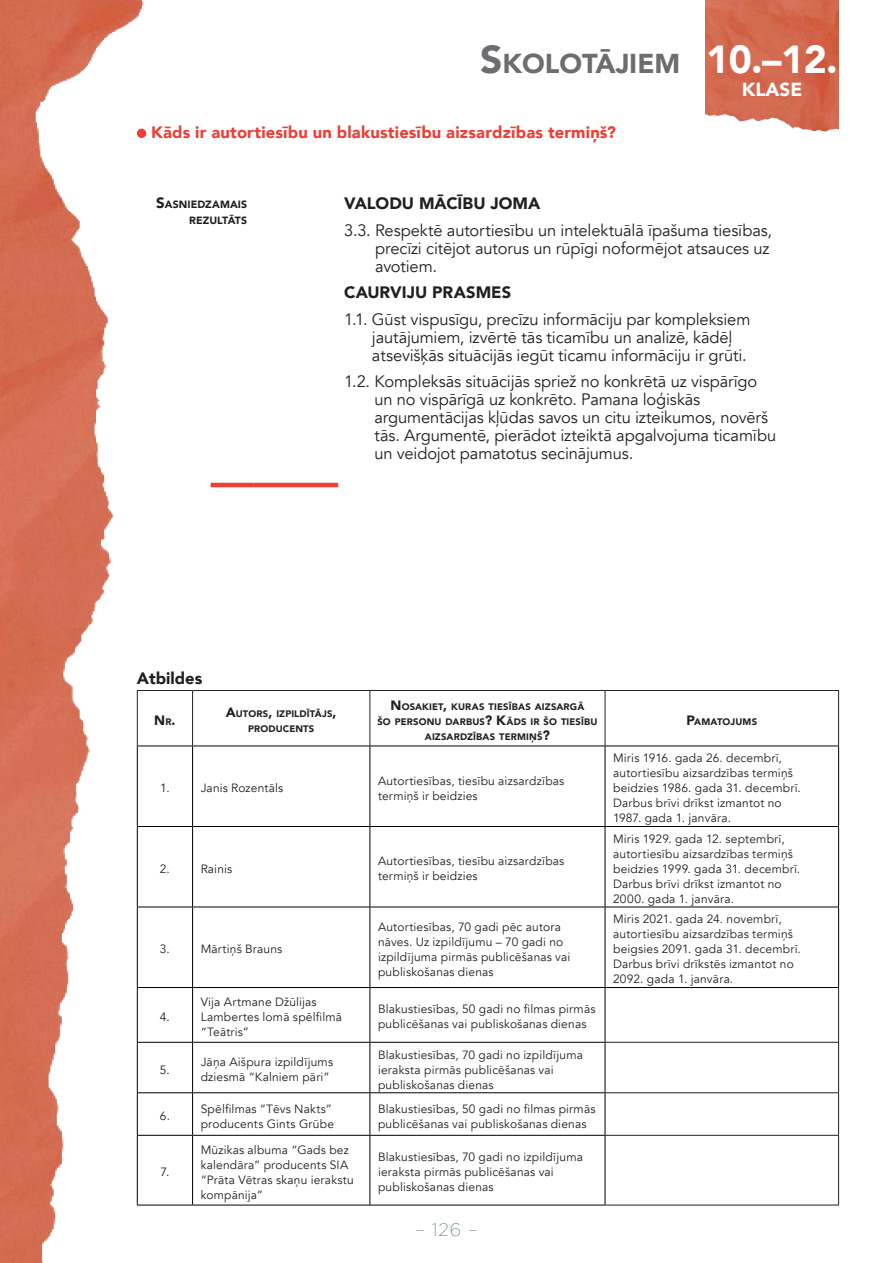
<style>
.page{position:relative;width:893px;height:1263px;background:#fff}
.page>*{position:absolute;margin:0;border:0;box-sizing:border-box;transform-origin:0 0}
.t1{font:900 27.3px "Avenir";color:#6c6d70}
.t2{font:900 18.9px "Avenir";color:#fff}
.t3{font:100 18px "Gotham";color:#0a403d}
.t4{font:16.5px/18px "Avenir";letter-spacing:-.01em;color:#231f20}
.t5{font:900 16.5px "Avenir";letter-spacing:.01em;color:#ee3e35}
.t6{font:900 16.5px "Avenir";color:#231f20}
.t7{font:900 13.5px "Avenir";color:#231f20}
.t8{font:12px/15px "Avenir";letter-spacing:.015em;color:#231f20}
.t9{font:900 10.5px/16.5px "Avenir";letter-spacing:.01em;color:#231f20;text-align:right}
.t10{font:900 9.45px/15px "Avenir";letter-spacing:.015em;color:#231f20;text-align:center}
.s1{font-size:39px}
.s2{font-size:39px;color:#fff}
.s3{font-size:15px}
.s4{font-size:9.45px}
.s5{font-size:13.5px}
</style>
<div class="page">
<img style="left:0;top:0;width:157px;height:1263px">
<img style="left:705px;top:0;width:134px;height:132px">
<div style="left:137px;top:129px;width:9px;height:9px;background:#ee3e35;border-radius:50%"></div>
<hr style="left:211px;top:483px;width:42px;height:4px;background:#ee3e35">
<hr style="left:253px;top:483px;width:85px;height:4px;background:#ee3e35">
<hr style="left:137px;top:690px;width:56px;height:1px;background:#231f20">
<hr style="left:137px;top:691px;width:1px;height:55px;background:#231f20">
<hr style="left:193px;top:690px;width:177px;height:1px;background:#231f20">
<hr style="left:192px;top:691px;width:1px;height:55px;background:#231f20">
<hr style="left:370px;top:690px;width:235px;height:1px;background:#231f20">
<hr style="left:369px;top:691px;width:1px;height:55px;background:#231f20">
<hr style="left:605px;top:690px;width:234px;height:1px;background:#231f20">
<hr style="left:605px;top:691px;width:1px;height:55px;background:#231f20">
<hr style="left:838px;top:691px;width:1px;height:55px;background:#231f20">
<hr style="left:838px;top:988px;width:1px;height:54px;background:#231f20">
<hr style="left:605px;top:1042px;width:234px;height:1px;background:#231f20">
<hr style="left:838px;top:1043px;width:1px;height:49px;background:#231f20">
<hr style="left:605px;top:1092px;width:234px;height:1px;background:#231f20">
<hr style="left:838px;top:1093px;width:1px;height:42px;background:#231f20">
<hr style="left:605px;top:1135px;width:234px;height:1px;background:#231f20">
<hr style="left:838px;top:1136px;width:1px;height:69px;background:#231f20">
<hr style="left:605px;top:1205px;width:234px;height:1px;background:#231f20">
<hr style="left:137px;top:746px;width:56px;height:1px;background:#000">
<hr style="left:193px;top:746px;width:177px;height:1px;background:#000">
<hr style="left:370px;top:746px;width:235px;height:1px;background:#000">
<hr style="left:605px;top:746px;width:234px;height:1px;background:#000">
<hr style="left:137px;top:826px;width:56px;height:1px;background:#000">
<hr style="left:193px;top:826px;width:177px;height:1px;background:#000">
<hr style="left:370px;top:826px;width:235px;height:1px;background:#000">
<hr style="left:605px;top:826px;width:234px;height:1px;background:#000">
<hr style="left:137px;top:907px;width:56px;height:1px;background:#000">
<hr style="left:193px;top:907px;width:177px;height:1px;background:#000">
<hr style="left:370px;top:907px;width:235px;height:1px;background:#000">
<hr style="left:605px;top:907px;width:234px;height:1px;background:#000">
<hr style="left:137px;top:987px;width:56px;height:1px;background:#000">
<hr style="left:193px;top:987px;width:177px;height:1px;background:#000">
<hr style="left:370px;top:987px;width:235px;height:1px;background:#000">
<hr style="left:605px;top:987px;width:234px;height:1px;background:#000">
<hr style="left:137px;top:1042px;width:56px;height:1px;background:#000">
<hr style="left:193px;top:1042px;width:177px;height:1px;background:#000">
<hr style="left:370px;top:1042px;width:235px;height:1px;background:#000">
<hr style="left:137px;top:1092px;width:56px;height:1px;background:#000">
<hr style="left:193px;top:1092px;width:177px;height:1px;background:#000">
<hr style="left:370px;top:1092px;width:235px;height:1px;background:#000">
<hr style="left:137px;top:1135px;width:56px;height:1px;background:#000">
<hr style="left:193px;top:1135px;width:177px;height:1px;background:#000">
<hr style="left:370px;top:1135px;width:235px;height:1px;background:#000">
<hr style="left:137px;top:1205px;width:56px;height:1px;background:#000">
<hr style="left:193px;top:1205px;width:177px;height:1px;background:#000">
<hr style="left:370px;top:1205px;width:235px;height:1px;background:#000">
<hr style="left:137px;top:746px;width:1px;height:80px;background:#000">
<hr style="left:137px;top:827px;width:1px;height:80px;background:#000">
<hr style="left:137px;top:907px;width:1px;height:80px;background:#000">
<hr style="left:137px;top:988px;width:1px;height:54px;background:#000">
<hr style="left:137px;top:1043px;width:1px;height:49px;background:#000">
<hr style="left:137px;top:1093px;width:1px;height:42px;background:#000">
<hr style="left:137px;top:1136px;width:1px;height:69px;background:#000">
<hr style="left:192px;top:746px;width:1px;height:80px;background:#000">
<hr style="left:369px;top:746px;width:1px;height:80px;background:#000">
<hr style="left:605px;top:746px;width:1px;height:80px;background:#000">
<hr style="left:838px;top:746px;width:1px;height:80px;background:#000">
<hr style="left:192px;top:827px;width:1px;height:80px;background:#000">
<hr style="left:369px;top:827px;width:1px;height:80px;background:#000">
<hr style="left:605px;top:827px;width:1px;height:80px;background:#000">
<hr style="left:838px;top:827px;width:1px;height:80px;background:#000">
<hr style="left:192px;top:907px;width:1px;height:80px;background:#000">
<hr style="left:369px;top:907px;width:1px;height:80px;background:#000">
<hr style="left:605px;top:907px;width:1px;height:80px;background:#000">
<hr style="left:838px;top:907px;width:1px;height:80px;background:#000">
<hr style="left:192px;top:988px;width:1px;height:54px;background:#000">
<hr style="left:369px;top:988px;width:1px;height:54px;background:#000">
<hr style="left:605px;top:988px;width:1px;height:54px;background:#000">
<hr style="left:192px;top:1043px;width:1px;height:49px;background:#000">
<hr style="left:369px;top:1043px;width:1px;height:49px;background:#000">
<hr style="left:605px;top:1043px;width:1px;height:49px;background:#000">
<hr style="left:192px;top:1093px;width:1px;height:42px;background:#000">
<hr style="left:369px;top:1093px;width:1px;height:42px;background:#000">
<hr style="left:605px;top:1093px;width:1px;height:42px;background:#000">
<hr style="left:192px;top:1136px;width:1px;height:69px;background:#000">
<hr style="left:369px;top:1136px;width:1px;height:69px;background:#000">
<hr style="left:605px;top:1136px;width:1px;height:69px;background:#000">
<h1 class="t1" style="left:480px;top:40px;width:359px"><span class="s1">S</span>KOLOTĀJIEM <span class="s2">10.–12.</span></h1>
<h2 class="t2" style="left:742px;top:73px;width:62px">KLASE</h2>
<h3 class="t5" style="left:151px;top:118px;width:466px">Kāds ir autortiesību un blakustiesību aizsardzības termiņš?</h3>
<p class="t9" style="left:156px;top:196px;width:92px"><span class="s3">S</span>ASNIEDZAMAIS<br>REZULTĀTS</p>
<h3 class="t6" style="left:344px;top:190px;width:198px">VALODU MĀCĪBU JOMA</h3>
<h3 class="t4" style="left:375px;top:222px;width:398px;text-indent:-31px">3.3. Respektē autortiesību un intelektuālā īpašuma tiesības, precīzi citējot autorus un rūpīgi noformējot atsauces uz avotiem.</h3>
<h3 class="t6" style="left:344px;top:279px;width:168px">CAURVIJU PRASMES</h3>
<h3 class="t4" style="left:372px;top:311px;width:380px;text-indent:-28px">1.1. Gūst vispusīgu, precīzu informāciju par kompleksiem jautājumiem, izvērtē tās ticamību un analizē, kādēļ atsevišķās situācijās iegūt ticamu informāciju ir grūti.</h3>
<p class="t4" style="left:374px;top:373px;width:403px;text-indent:-30px">1.2. Kompleksās situācijās spriež no konkrētā uz vispārīgo un no vispārīgā uz konkrēto. Pamana loģiskās argumentācijas kļūdas savos un citu izteikumos, novērš tās. Argumentē, pierādot izteiktā apgalvojuma ticamību un veidojot pamatotus secinājumus.</p>
<h3 class="t6" style="left:137px;top:664px;width:67px">Atbildes</h3>
<p class="t7" style="left:154px;top:709px;width:23px">N<span class="s4">R</span>.</p>
<p class="t10" style="left:226px;top:706px;width:112px"><span class="s5">A</span>UTORS<span class="s5">,</span> IZPILDĪTĀJS<span class="s5">,<br></span>PRODUCENTS</p>
<p class="t10" style="left:377px;top:699px;width:222px"><span class="s5">N</span> OSAKIET<span class="s5">,</span> KURAS TIESĪBAS AIZSARGĀ<br>ŠO PERSONU DARBUS<span class="s5">? K</span>ĀDS IR ŠO TIESĪBU<br>AIZSARDZĪBAS TERMIŅŠ<span class="s5">?</span></p>
<p class="t8" style="left:160px;top:781px;width:11px">1.</p>
<p class="t8" style="left:201px;top:781px;width:84px">Janis Rozentāls</p>
<p class="t8" style="left:378px;top:773px;width:188px">Autortiesības, tiesību aizsardzības termiņš ir beidzies</p>
<p class="t8" style="left:160px;top:861px;width:11px">2.</p>
<p class="t8" style="left:201px;top:861px;width:33px">Rainis</p>
<p class="t8" style="left:378px;top:854px;width:188px">Autortiesības, tiesību aizsardzības termiņš ir beidzies</p>
<p class="t10" style="left:686px;top:714px;width:72px"><span class="s5">P</span>AMATOJUMS</p>
<p class="t8" style="left:613px;top:751px;width:189px">Miris 1916. gada 26. decembrī, autortiesību aizsardzības termiņš beidzies 1986. gada 31. decembrī.<br>Darbus brīvi drīkst izmantot no<br>1987. gada 1. janvāra.</p>
<p class="t8" style="left:613px;top:831px;width:189px">Miris 1929. gada 12. septembrī, autortiesību aizsardzības termiņš beidzies 1999. gada 31. decembrī.<br>Darbus brīvi drīkst izmantot no<br>2000. gada 1. janvāra.</p>
<p class="t8" style="left:160px;top:942px;width:12px">3.</p>
<p class="t8" style="left:201px;top:942px;width:83px">Mārtiņš Brauns</p>
<p class="t8" style="left:378px;top:919px;width:194px">Autortiesības, 70 gadi pēc autora nāves. Uz izpildījumu – 70 gadi no izpildījuma pirmās publicēšanas vai publiskošanas dienas</p>
<p class="t8" style="left:613px;top:912px;width:189px">Miris 2021. gada 24. novembrī, autortiesību aizsardzības termiņš beigsies 2091. gada 31. decembrī.<br>Darbus brīvi drīkstēs izmantot no<br>2092. gada 1. janvāra.</p>
<p class="t8" style="left:160px;top:1009px;width:12px">4.</p>
<p class="t8" style="left:201px;top:994px;width:143px">Vija Artmane Džūlijas<br>Lambertes lomā spēlfilmā “Teātris”</p>
<p class="t8" style="left:378px;top:1002px;width:219px">Blakustiesības, 50 gadi no filmas pirmās publicēšanas vai publiskošanas dienas</p>
<p class="t8" style="left:160px;top:1062px;width:11px">5.</p>
<p class="t8" style="left:201px;top:1054px;width:134px">Jāņa Aišpura izpildījums dziesmā “Kalniem pāri”</p>
<p class="t8" style="left:378px;top:1047px;width:207px">Blakustiesības, 70 gadi no izpildījuma ieraksta pirmās publicēšanas vai publiskošanas dienas</p>
<p class="t8" style="left:160px;top:1109px;width:12px">6.</p>
<p class="t8" style="left:201px;top:1101px;width:135px">Spēlfilmas “Tēvs Nakts” producents Gints Grūbe</p>
<p class="t8" style="left:378px;top:1101px;width:219px">Blakustiesības, 50 gadi no filmas pirmās publicēšanas vai publiskošanas dienas</p>
<p class="t8" style="left:161px;top:1165px;width:10px">7.</p>
<p class="t8" style="left:201px;top:1142px;width:155px">Mūzikas albuma “Gads bez kalendāra” producents SIA “Prāta Vētras skaņu ierakstu kompānija”</p>
<p class="t8" style="left:378px;top:1150px;width:207px">Blakustiesības, 70 gadi no izpildījuma ieraksta pirmās publicēšanas vai publiskošanas dienas</p>
<h3 class="t3" style="left:415px;top:1219px;width:63px">– 126 –</h3>
</div>
